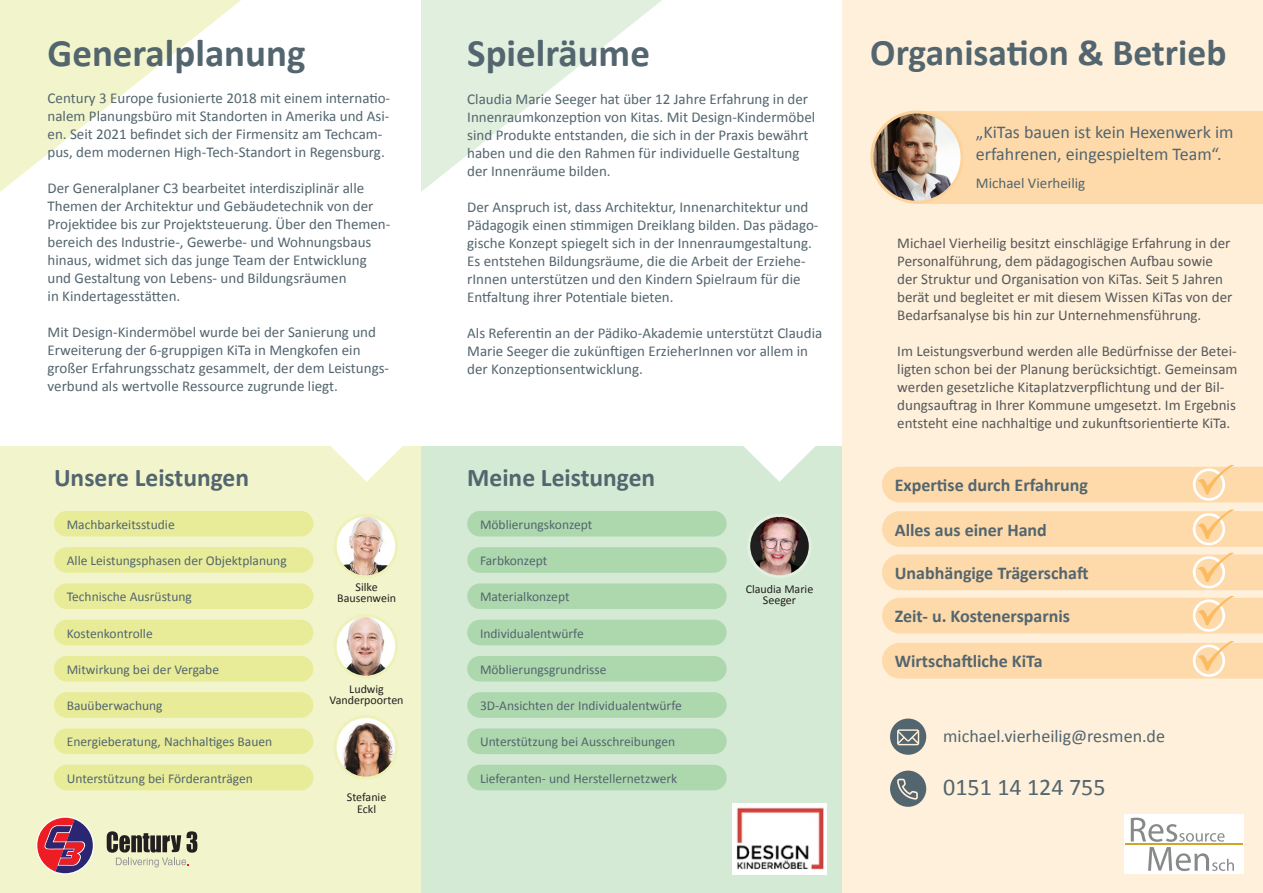
<style>
.page{position:relative;width:1263px;height:893px;background:#fff}
.page>*{position:absolute;margin:0;border:0;box-sizing:border-box;transform-origin:0 0}
.t1{font:700 39px "Calibri";color:#53656e}
.t2{font:700 37.5px "Calibri";color:#53656e}
.t3{font:700 25.5px "Calibri";color:#53656e}
.t4{font:24px "Calibri";color:#53656e}
.t5{font:700 18px "Calibri";color:#53656e}
.t6{font:18px/21.6px "Calibri";color:#53656e}
.t7{font:15px/18px "Calibri";color:#53656e}
.t8{font:15px/18px "Calibri";color:#57585a}
.t9{font:13.5px "Calibri";color:#53656e}
.t10{font:12px/11.4px "Calibri";color:#231f20;text-align:center}
</style>
<div class="page">
<div style="left:842px;top:0;width:421px;height:893px;background:#fef0da"></div>
<svg style="left:882px;top:465px;width:381px;height:37px;background:#fddbae"></svg>
<svg style="left:882px;top:509px;width:381px;height:124px;background:#fdddb2"></svg>
<svg style="left:882px;top:641px;width:381px;height:38px;background:#fddbae"></svg>
<div style="left:890px;top:719px;width:36px;height:36px;background:#53656e;border-radius:50%"></div>
<svg style="left:897px;top:729px;width:22px;height:16px"></svg>
<div style="left:890px;top:771px;width:36px;height:36px;background:#53656e;border-radius:50%"></div>
<svg style="left:897px;top:779px;width:21px;height:21px"></svg>
<div style="left:1124px;top:814px;width:120px;height:60px;background:#fff"></div>
<svg style="left:1131px;top:818px;width:103px;height:53px"></svg>
<hr style="left:1125px;top:844px;width:117px;height:1px;background:#d1a528">
<div style="left:917px;top:111px;width:346px;height:93px;background:#fedaab"></div>
<img style="left:872px;top:112px;width:90px;height:90px;border-radius:45px">
<div style="left:870px;top:111px;width:93px;height:93px;border:3px solid #fdd39b;border-radius:50%"></div>
<svg style="left:421px;top:0;width:241px;height:192px"></svg>
<div style="left:421px;top:446px;width:421px;height:447px;background:#d4ead4"></div>
<svg style="left:733px;top:803px;width:94px;height:71px"></svg>
<img style="left:736px;top:808px;width:87px;height:61px">
<img style="left:751px;top:518px;width:57px;height:56px">
<div style="left:747px;top:514px;width:65px;height:64px;border:3px solid #e1f0df;border-radius:50%"></div>
<div style="left:467px;top:511px;width:260px;height:25px;background:#add8ae;border-radius:13px"></div>
<div style="left:467px;top:547px;width:260px;height:26px;background:#add8ae;border-radius:13px"></div>
<div style="left:467px;top:583px;width:260px;height:26px;background:#add8ae;border-radius:13px"></div>
<div style="left:467px;top:620px;width:260px;height:25px;background:#add8ae;border-radius:13px"></div>
<div style="left:467px;top:656px;width:260px;height:26px;background:#add8ae;border-radius:13px"></div>
<div style="left:467px;top:692px;width:260px;height:26px;background:#add8ae;border-radius:13px"></div>
<div style="left:467px;top:728px;width:260px;height:26px;background:#add8ae;border-radius:13px"></div>
<div style="left:467px;top:765px;width:260px;height:25px;background:#add8ae;border-radius:13px"></div>
<svg style="left:744px;top:446px;width:72px;height:36px"></svg>
<svg style="left:0;top:0;width:241px;height:192px"></svg>
<div style="left:0;top:446px;width:421px;height:447px;background:#f2f5cb"></div>
<svg style="left:331px;top:446px;width:72px;height:36px"></svg>
<img style="left:335px;top:515px;width:62px;height:62px;border-radius:31px">
<div style="left:334px;top:514px;width:64px;height:64px;border:3px solid #eef1b8;border-radius:50%"></div>
<img style="left:335px;top:615px;width:62px;height:62px;border-radius:31px">
<div style="left:334px;top:614px;width:64px;height:65px;border:3px solid #eef1b8;border-radius:50%"></div>
<img style="left:335px;top:717px;width:62px;height:61px;border-radius:31px">
<div style="left:334px;top:715px;width:64px;height:65px;border:3px solid #eef1b8;border-radius:50%"></div>
<div style="left:54px;top:511px;width:259px;height:25px;background:#e8ec99;border-radius:13px"></div>
<div style="left:54px;top:547px;width:259px;height:26px;background:#e8ec99;border-radius:13px"></div>
<div style="left:54px;top:583px;width:259px;height:26px;background:#e8ec99;border-radius:13px"></div>
<div style="left:54px;top:620px;width:259px;height:25px;background:#e8ec99;border-radius:13px"></div>
<div style="left:54px;top:656px;width:259px;height:26px;background:#e8ec99;border-radius:13px"></div>
<div style="left:54px;top:692px;width:259px;height:26px;background:#e8ec99;border-radius:13px"></div>
<div style="left:54px;top:728px;width:259px;height:26px;background:#e8ec99;border-radius:13px"></div>
<div style="left:54px;top:765px;width:259px;height:25px;background:#e8ec99;border-radius:13px"></div>
<svg style="left:107px;top:831px;width:90px;height:36px"></svg>
<svg style="left:36px;top:816px;width:58px;height:58px"></svg>
<h1 class="t1" style="left:48px;top:26px;width:260px">Generalplanung</h1>
<p class="t7" style="left:48px;top:89px;width:344px">Century 3 Europe fusionierte 2018 mit einem internatio&shy;nalem Planungsbüro mit Standorten in Amerika und Asi&shy;en. Seit 2021 befindet sich der Firmensitz am Techcam&shy;pus, dem modernen High-Tech-Standort in Regensburg.</p>
<p class="t7" style="left:48px;top:179px;width:344px">Der Generalplaner C3 bearbeitet interdisziplinär alle Themen der Architektur und Gebäudetechnik von der Projektidee bis zur Projektsteuerung. Über den Themen&shy;bereich des Industrie-, Gewerbe- und Wohnungsbaus hinaus, widmet sich das junge Team der Entwicklung und Gestaltung von Lebens- und Bildungsräumen<br>in Kindertagesstätten.</p>
<p class="t7" style="left:48px;top:323px;width:343px">Mit Design-Kindermöbel wurde bei der Sanierung und Erweiterung der 6-gruppigen KiTa in Mengkofen ein großer Erfahrungsschatz gesammelt, der dem Leistungs&shy;verbund als wertvolle Ressource zugrunde liegt.</p>
<h3 class="t3" style="left:54px;top:459px;width:197px">Unsere Leistungen</h3>
<p class="t9" style="left:67px;top:515px;width:110px">Machbarkeitsstudie</p>
<p class="t9" style="left:67px;top:551px;width:221px">Alle Leistungsphasen der Objektplanung</p>
<p class="t9" style="left:67px;top:587px;width:127px">Technische Ausrüstung</p>
<p class="t9" style="left:67px;top:624px;width:88px">Kostenkontrolle</p>
<p class="t9" style="left:67px;top:660px;width:154px">Mitwirkung bei der Vergabe</p>
<p class="t9" style="left:67px;top:696px;width:97px">Bauüberwachung</p>
<p class="t9" style="left:67px;top:732px;width:207px">Energieberatung, Nachhaltiges Bauen</p>
<p class="t9" style="left:67px;top:769px;width:188px">Unterstützung bei Förderanträgen</p>
<p class="t10" style="left:337px;top:581px;width:60px">Silke<br>Bausenwein</p>
<p class="t10" style="left:330px;top:683px;width:75px">Ludwig<br>Vanderpoorten</p>
<p class="t10" style="left:347px;top:791px;width:41px">Stefanie<br>Eckl</p>
<h1 class="t1" style="left:467px;top:26px;width:184px">Spielräume</h1>
<p class="t7" style="left:467px;top:90px;width:350px">Claudia Marie Seeger hat über 12 Jahre Erfahrung in der Innenraumkonzeption von Kitas. Mit Design-Kindermöbel sind Produkte entstanden, die sich in der Praxis bewährt haben und die den Rahmen für individuelle Gestaltung der Innenräume bilden.</p>
<p class="t7" style="left:467px;top:198px;width:353px">Der Anspruch ist, dass Architektur, Innenarchitektur und Pädagogik einen stimmigen Dreiklang bilden. Das pädago&shy;gische Konzept spiegelt sich in der Innenraumgestaltung.<br>Es entstehen Bildungsräume, die die Arbeit der Erziehe&shy;rInnen unterstützen und den Kindern Spielraum für die Entfaltung ihrer Potentiale bieten.</p>
<p class="t7" style="left:467px;top:324px;width:357px">Als Referentin an der Pädiko-Akademie unterstützt Claudia<br>Marie Seeger die zukünftigen ErzieherInnen vor allem in der Konzeptionsentwicklung.</p>
<h3 class="t3" style="left:467px;top:459px;width:189px">Meine Leistungen</h3>
<p class="t9" style="left:480px;top:515px;width:114px">Möblierungskonzept</p>
<p class="t9" style="left:480px;top:551px;width:69px">Farbkonzept</p>
<p class="t9" style="left:480px;top:587px;width:91px">Materialkonzept</p>
<p class="t9" style="left:480px;top:624px;width:105px">Individualentwürfe</p>
<p class="t9" style="left:480px;top:660px;width:128px">Möblierungsgrundrisse</p>
<p class="t9" style="left:480px;top:696px;width:203px">3D-Ansichten der Individualentwürfe</p>
<p class="t9" style="left:480px;top:732px;width:197px">Unterstützung bei Ausschreibungen</p>
<p class="t9" style="left:480px;top:769px;width:199px">Lieferanten- und Herstellernetzwerk</p>
<p class="t10" style="left:746px;top:583px;width:69px">Claudia Marie<br>Seeger</p>
<h2 class="t2" style="left:870px;top:26px;width:358px">Organisation &amp; Betrieb</h2>
<p class="t6" style="left:976px;top:121px;width:259px">„KiTas bauen ist kein Hexenwerk im erfahrenen, eingespieltem Team“.</p>
<p class="t7" style="left:976px;top:174px;width:111px">Michael Vierheilig</p>
<p class="t8" style="left:897px;top:233px;width:337px">Michael Vierheilig besitzt einschlägige Erfahrung in der Personalführung, dem pädagogischen Aufbau sowie der Struktur und Organisation von KiTas. Seit 5 Jahren berät und begleitet er mit diesem Wissen KiTas von der Bedarfsanalyse bis hin zur Unternehmensführung.</p>
<p class="t8" style="left:897px;top:341px;width:342px">Im Leistungsverbund werden alle Bedürfnisse der Betei&shy;ligten schon bei der Planung berücksichtigt. Gemeinsam werden gesetzliche Kitaplatzverpflichtung und der Bil&shy;dungsauftrag in Ihrer Kommune umgesetzt. Im Ergebnis entsteht eine nachhaltige und zukunftsorientierte KiTa.</p>
<p class="t5" style="left:895px;top:473px;width:195px">Expertise durch Erfahrung</p>
<p class="t5" style="left:895px;top:517px;width:154px">Alles aus einer Hand</p>
<p class="t5" style="left:895px;top:560px;width:195px">Unabhängige Trägerschaft</p>
<p class="t5" style="left:895px;top:604px;width:177px">Zeit- u. Kostenersparnis</p>
<p class="t5" style="left:895px;top:649px;width:149px">Wirtschaftliche KiTa</p>
<p class="t6" style="left:943px;top:725px;width:223px">michael.vierheilig@resmen.de</p>
<h3 class="t4" style="left:943px;top:771px;width:164px">0151 14 124 755</h3>
</div>
